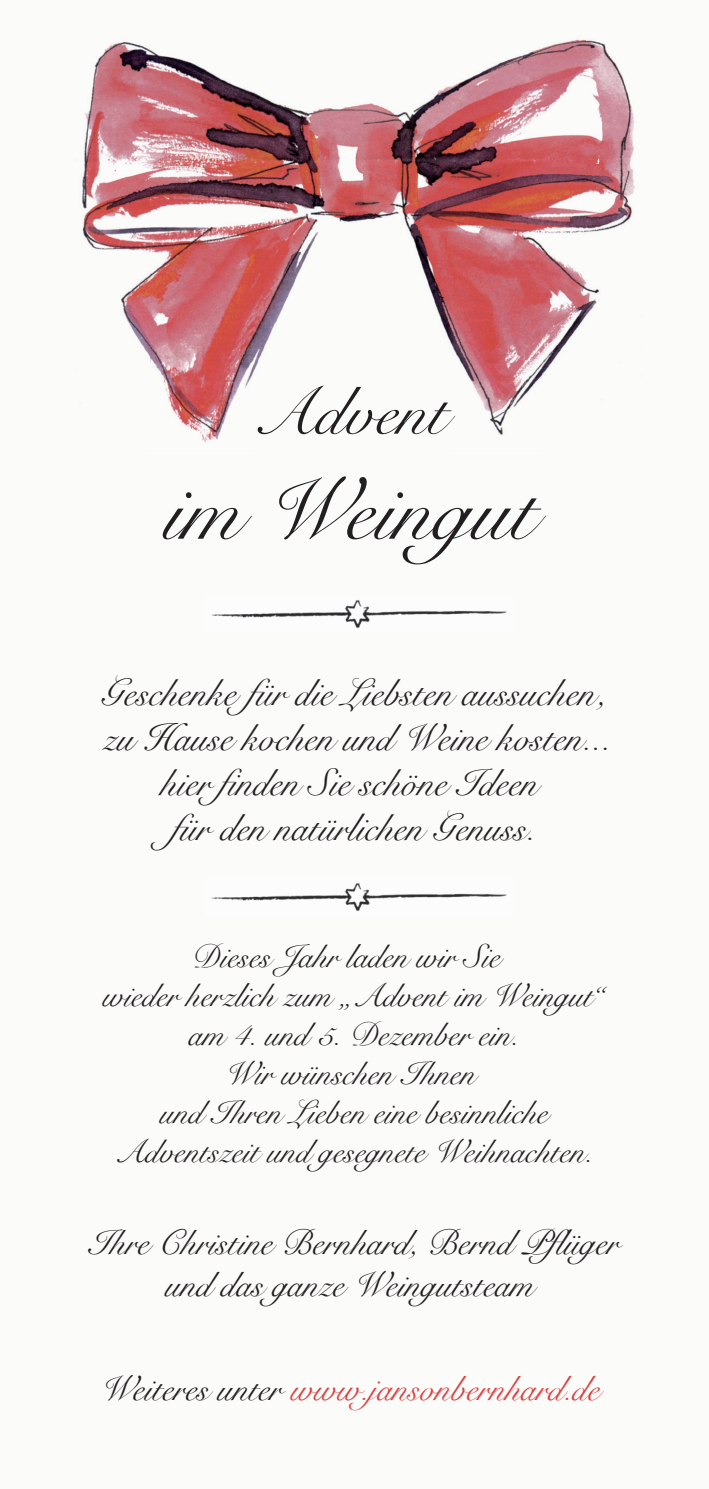
<style>
.page{position:relative;width:709px;height:1489px;background:#fff}
.page>*{position:absolute;margin:0;border:0;box-sizing:border-box;transform-origin:0 0}
.t1{font:87.5px "Snell Roundhand";color:#231f20}
.t2{font:67.5px "Snell Roundhand";color:#231f20}
.t3{font:37.5px/45px "Snell Roundhand";color:#231f20;text-align:center}
.t4{font:35px/42px "Snell Roundhand";color:#231f20;text-align:center}
.t5{font:35px "Snell Roundhand";color:#db3f3f}
.t6{font:32.5px/39px "Snell Roundhand";color:#231f20;text-align:center}
.s1{color:#231f20}
</style>
<div class="page">
<div style="left:0;top:0;width:709px;height:1488px;background:#fbfbfa"></div>
<img style="left:82px;top:39px;width:553px;height:403px">
<img style="left:212px;top:600px;width:295px;height:28px">
<img style="left:212px;top:883px;width:295px;height:28px">
<h2 class="t2" style="left:252px;top:358px;width:196px">Advent</h2>
<h1 class="t1" style="left:163px;top:440px;width:373px">im Weingut</h1>
<p class="t3" style="left:101px;top:669px;width:511px">Geschenke für die Liebsten aussuchen, zu Hause kochen und Weine kosten... hier finden Sie schöne Ideen<br>für den natürlichen Genuss.</p>
<p class="t6" style="left:102px;top:935px;width:504px">Dieses Jahr laden wir Sie<br>wieder herzlich zum „Advent im Weingut“ am 4. und 5. Dezember ein.<br>Wir wünschen Ihnen<br>und Ihren Lieben eine besinnliche<br>Adventszeit und gesegnete Weihnachten.</p>
<p class="t4" style="left:89px;top:1220px;width:531px">Ihre Christine Bernhard, Bernd Pflüger und das ganze Weingutsteam</p>
<p class="t5" style="left:100px;top:1360px;width:501px"><span class="s1">Weiteres unter</span> www.jansonbernhard.de</p>
</div>
